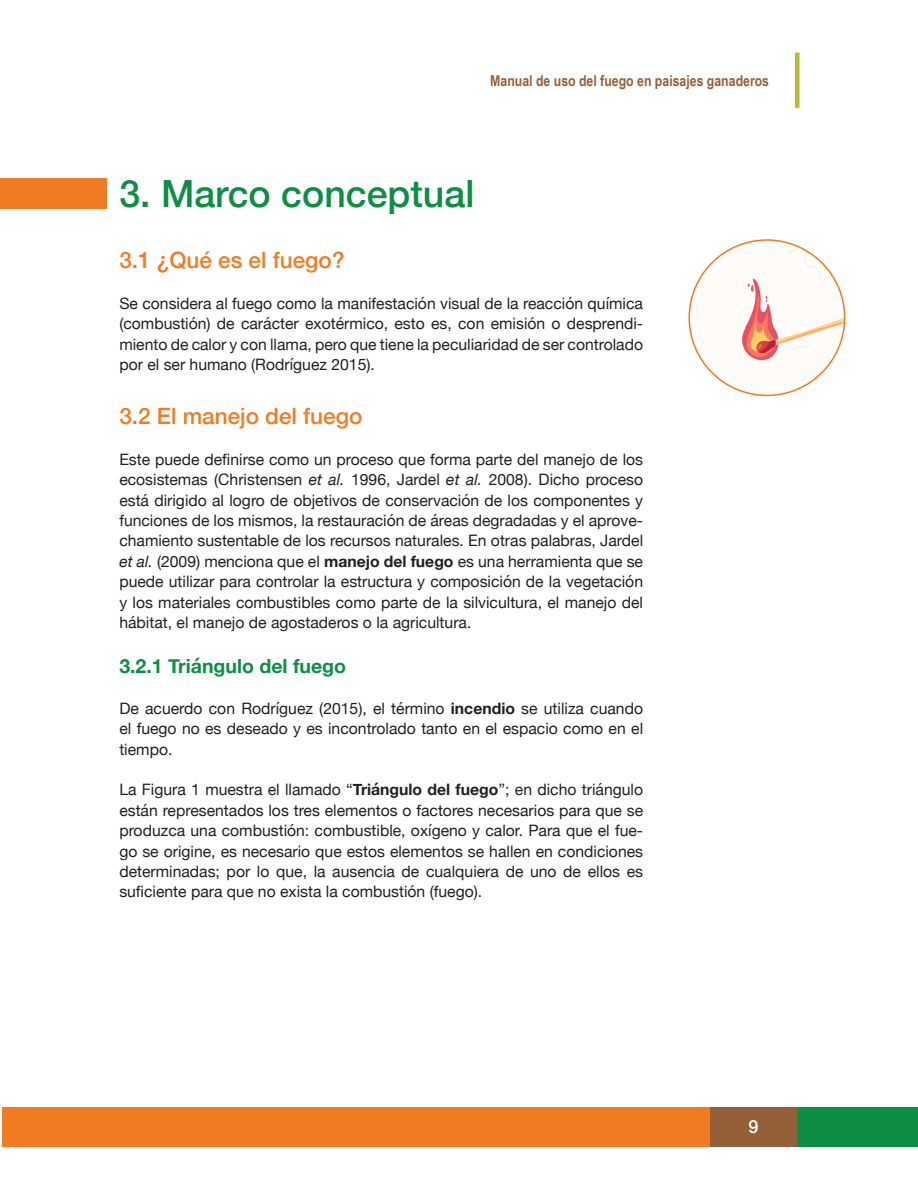
<style>
.page{position:relative;width:918px;height:1188px;background:#fff}
.page>*{position:absolute;margin:0;border:0;box-sizing:border-box;transform-origin:0 0}
.Titulos_Principales{font:500 37.5px "Helvetica Neue";color:#0d8e44}
.Subtitulos_2{font:500 22.5px "Helvetica Neue";color:#f17b22}
.Subtítulos_3{font:700 19.5px "Helvetica Neue";color:#0d8e44}
.t1{font:500 18px "Helvetica Neue";color:#fff}
.Texto{font:15.75px/20.4px "Helvetica Neue";color:#231f20;text-align:justify}
.t2{font:700 15px "Arial Narrow";color:#946037}
.s1{font-style:italic}
.s2{font-weight:700}
</style>
<div class="page">
<div style="left:797px;top:1107px;width:121px;height:39px;background:#0d8e44"></div>
<div style="left:710px;top:1107px;width:87px;height:39px;background:#946037"></div>
<div style="left:2px;top:1107px;width:708px;height:39px;background:#f17b22"></div>
<hr style="left:795px;top:53px;width:4px;height:55px;background:#b8bb33">
<div style="left:689px;top:240px;width:156px;height:155px;background:#fffbf8;border-radius:78px"></div>
<svg style="left:742px;top:278px;width:103px;height:83px"></svg>
<div style="left:0;top:178px;width:107px;height:31px;background:#f17b22"></div>
<p class="t2" style="left:490px;top:69px;width:280px">Manual de uso del fuego en paisajes ganaderos</p>
<p class="Titulos_Principales" style="left:119px;top:163px;width:357px">3. Marco conceptual</p>
<p class="Subtitulos_2" style="left:119px;top:242px;width:227px">3.1 ¿Qué es el fuego?</p>
<p class="Texto" style="left:119px;top:294px;width:525px">Se considera al fuego como la manifestación visual de la reacción química (combustión) de carácter exotérmico, esto es, con emisión o desprendi&shy;miento de calor y con llama, pero que tiene la peculiaridad de ser controlado por el ser humano (Rodríguez 2015).</p>
<p class="Subtitulos_2" style="left:119px;top:398px;width:245px">3.2 El manejo del fuego</p>
<p class="Texto" style="left:119px;top:450px;width:525px">Este puede definirse como un proceso que forma parte del manejo de los ecosistemas (Christensen <span class="s1">et al.</span> 1996, Jardel <span class="s1">et al.</span> 2008). Dicho proceso está dirigido al logro de objetivos de conservación de los componentes y funciones de los mismos, la restauración de áreas degradadas y el aprove&shy;chamiento sustentable de los recursos naturales. En otras palabras, Jardel <span class="s1">et al.</span> (2009) menciona que el <span class="s2">manejo del fuego</span> es una herramienta que se puede utilizar para controlar la estructura y composición de la vegetación y los materiales combustibles como parte de la silvicultura, el manejo del hábitat, el manejo de agostaderos o la agricultura.</p>
<p class="Subtítulos_3" style="left:119px;top:651px;width:228px">3.2.1 Triángulo del fuego</p>
<p class="Texto" style="left:119px;top:699px;width:525px">De acuerdo con Rodríguez (2015), el término <span class="s2">incendio</span> se utiliza cuando el fuego no es deseado y es incontrolado tanto en el espacio como en el tiempo.</p>
<p class="Texto" style="left:119px;top:781px;width:525px">La Figura 1 muestra el llamado “<span class="s2">Triángulo del fuego</span>”; en dicho triángulo están representados los tres elementos o factores necesarios para que se produzca una combustión: combustible, oxígeno y calor. Para que el fue&shy;go se origine, es necesario que estos elementos se hallen en condiciones determinadas; por lo que, la ausencia de cualquiera de uno de ellos es suficiente para que no exista la combustión (fuego).</p>
<p class="t1" style="left:748px;top:1112px;width:12px">9</p>
</div>
